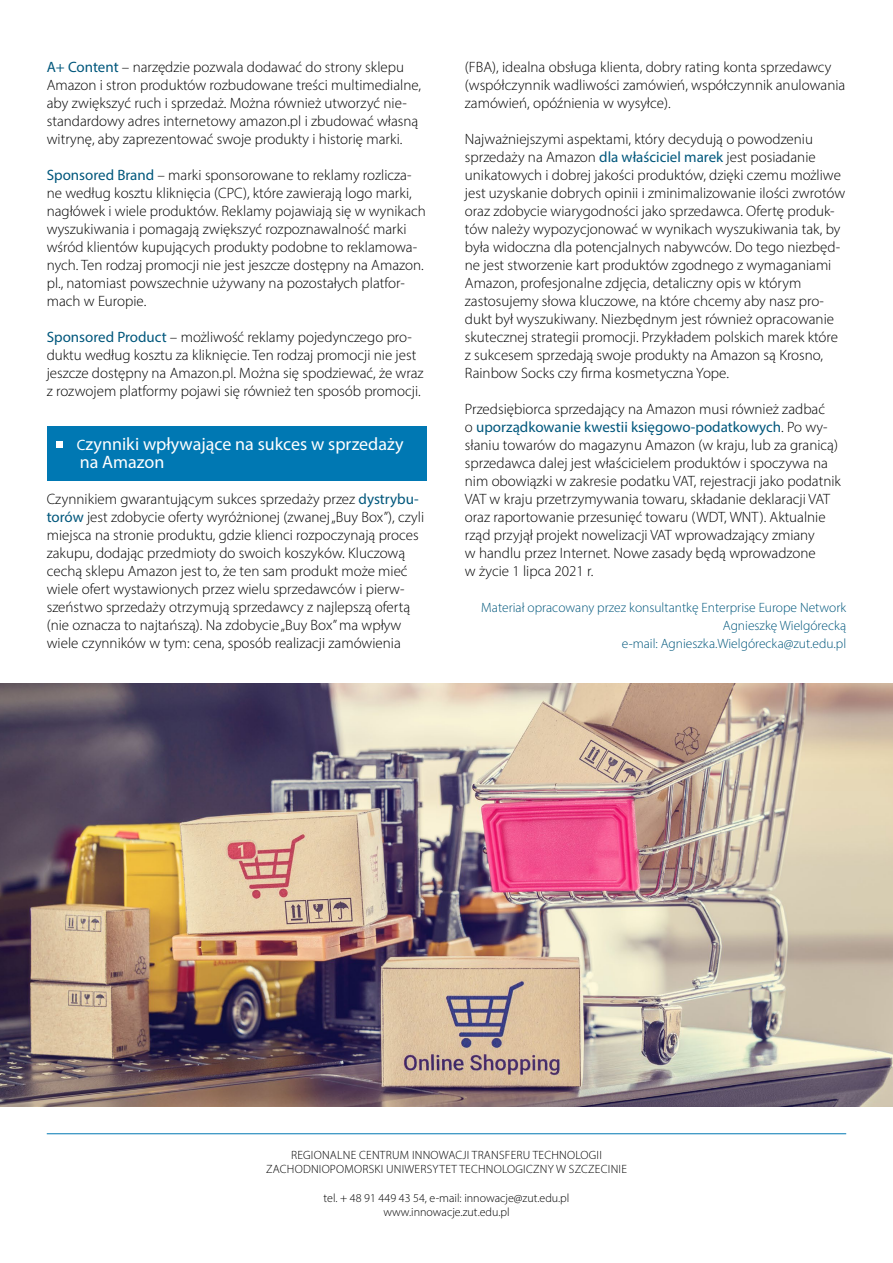
<style>
.page{position:relative;width:893px;height:1263px;background:#fff}
.page>*{position:absolute;margin:0;border:0;box-sizing:border-box;transform-origin:0 0}
.t1{font:18px/18px "Myriad Pro";color:#fff}
.t2{font:300 15px/18px "Myriad Pro";color:#000}
.t3{font:300 13.5px/18px "Myriad Pro";color:#00577c;text-align:right}
.t4{font:300 12px/14.4px "Myriad Pro";letter-spacing:.02em;color:#000;text-align:center}
.t5{font:300 12px/14.4px "Myriad Pro";color:#000;text-align:center}
.s1{font-weight:400;color:#00577c}
.s2{font-size:15px}
</style>
<div class="page">
<div style="left:47px;top:426px;width:380px;height:54px;background:#0078b3"></div>
<div style="left:57px;top:441px;width:6px;height:7px;background:#fff"></div>
<img style="left:0;top:683px;width:893px;height:423px">
<hr style="left:47px;top:1133px;width:799px;height:1px;background:#0078b3">
<p class="t2" style="left:47px;top:58px;width:376px"><span class="s1">A+ Content</span> – narzędzie pozwala dodawać do strony sklepu Amazon i stron produktów rozbudowane treści multimedialne, aby zwiększyć ruch i sprzedaż. Można również utworzyć nie&shy;standardowy adres internetowy amazon.pl i zbudować własną witrynę, aby zaprezentować swoje produkty i historię marki.</p>
<p class="t2" style="left:47px;top:166px;width:381px"><span class="s1">Sponsored Brand</span> – marki sponsorowane to reklamy rozlicza&shy;ne według kosztu kliknięcia (CPC), które zawierają logo marki, nagłówek i wiele produktów. Reklamy pojawiają się w wynikach wyszukiwania i pomagają zwiększyć rozpoznawalność marki wśród klientów kupujących produkty podobne to reklamowa&shy;nych. Ten rodzaj promocji nie jest jeszcze dostępny na Amazon. pl., natomiast powszechnie używany na pozostałych platfor&shy;mach w Europie.</p>
<p class="t2" style="left:47px;top:328px;width:378px"><span class="s1">Sponsored Product</span> – możliwość reklamy pojedynczego pro&shy;duktu według kosztu za kliknięcie. Ten rodzaj promocji nie jest jeszcze dostępny na Amazon.pl. Można się spodziewać, że wraz z rozwojem platformy pojawi się również ten sposób promocji.</p>
<p class="t1" style="left:77px;top:435px;width:328px"><span class="s2">C</span>zynniki wpływające na sukces w sprzedaży na Amazon</p>
<p class="t2" style="left:47px;top:490px;width:379px">Czynnikiem gwarantującym sukces sprzedaży przez <span class="s1">dystrybu&shy;torów</span> jest zdobycie oferty wyróżnionej (zwanej „Buy Box”), czyli miejsca na stronie produktu, gdzie klienci rozpoczynają proces zakupu, dodając przedmioty do swoich koszyków. Kluczową cechą sklepu Amazon jest to, że ten sam produkt może mieć wiele ofert wystawionych przez wielu sprzedawców i pierw&shy;szeństwo sprzedaży otrzymują sprzedawcy z najlepszą ofertą (nie oznacza to najtańszą). Na zdobycie „Buy Box” ma wpływ wiele czynników w tym: cena, sposób realizacji zamówienia</p>
<p class="t2" style="left:465px;top:58px;width:382px">(FBA), idealna obsługa klienta, dobry rating konta sprzedawcy (współczynnik wadliwości zamówień, współczynnik anulowania zamówień, opóźnienia w wysyłce).</p>
<p class="t2" style="left:465px;top:130px;width:382px">Najważniejszymi aspektami, który decydują o powodzeniu sprzedaży na Amazon <span class="s1">dla właściciel marek</span> jest posiadanie unikatowych i dobrej jakości produktów, dzięki czemu możliwe jest uzyskanie dobrych opinii i zminimalizowanie ilości zwrotów oraz zdobycie wiarygodności jako sprzedawca. Ofertę produk&shy;tów należy wypozycjonować w wynikach wyszukiwania tak, by była widoczna dla potencjalnych nabywców. Do tego niezbęd&shy;ne jest stworzenie kart produktów zgodnego z wymaganiami Amazon, profesjonalne zdjęcia, detaliczny opis w którym zastosujemy słowa kluczowe, na które chcemy aby nasz pro&shy;dukt był wyszukiwany. Niezbędnym jest również opracowanie skutecznej strategii promocji. Przykładem polskich marek które z sukcesem sprzedają swoje produkty na Amazon są Krosno, Rainbow Socks czy firma kosmetyczna Yope.</p>
<p class="t2" style="left:465px;top:400px;width:377px">Przedsiębiorca sprzedający na Amazon musi również zadbać<br>o <span class="s1">uporządkowanie kwestii księgowo-podatkowych</span>. Po wy&shy;słaniu towarów do magazynu Amazon (w kraju, lub za granicą) sprzedawca dalej jest właścicielem produktów i spoczywa na nim obowiązki w zakresie podatku VAT, rejestracji jako podatnik VAT w kraju przetrzymywania towaru, składanie deklaracji VAT oraz raportowanie przesunięć towaru (WDT, WNT). Aktualnie rząd przyjął projekt nowelizacji VAT wprowadzający zmiany<br>w handlu przez Internet. Nowe zasady będą wprowadzone<br>w życie 1 lipca 2021 r.</p>
<p class="t3" style="left:481px;top:598px;width:366px">Materiał opracowany przez konsultantkę Enterprise Europe Network<br>Agnieszkę Wielgórecką<br>e-mail: Agnieszka.Wielgórecka@zut.edu.pl</p>
<p class="t4" style="left:266px;top:1147px;width:362px">REGIONALNE CENTRUM INNOWACJI TRANSFERU TECHNOLOGII<br>ZACHODNIOPOMORSKI UNIWERSYTET TECHNOLOGICZNY W SZCZECINIE</p>
<p class="t5" style="left:324px;top:1190px;width:247px">tel. + 48 91 449 43 54, e-mail: innowacje@zut.edu.pl www.innowacje.zut.edu.pl</p>
</div>
